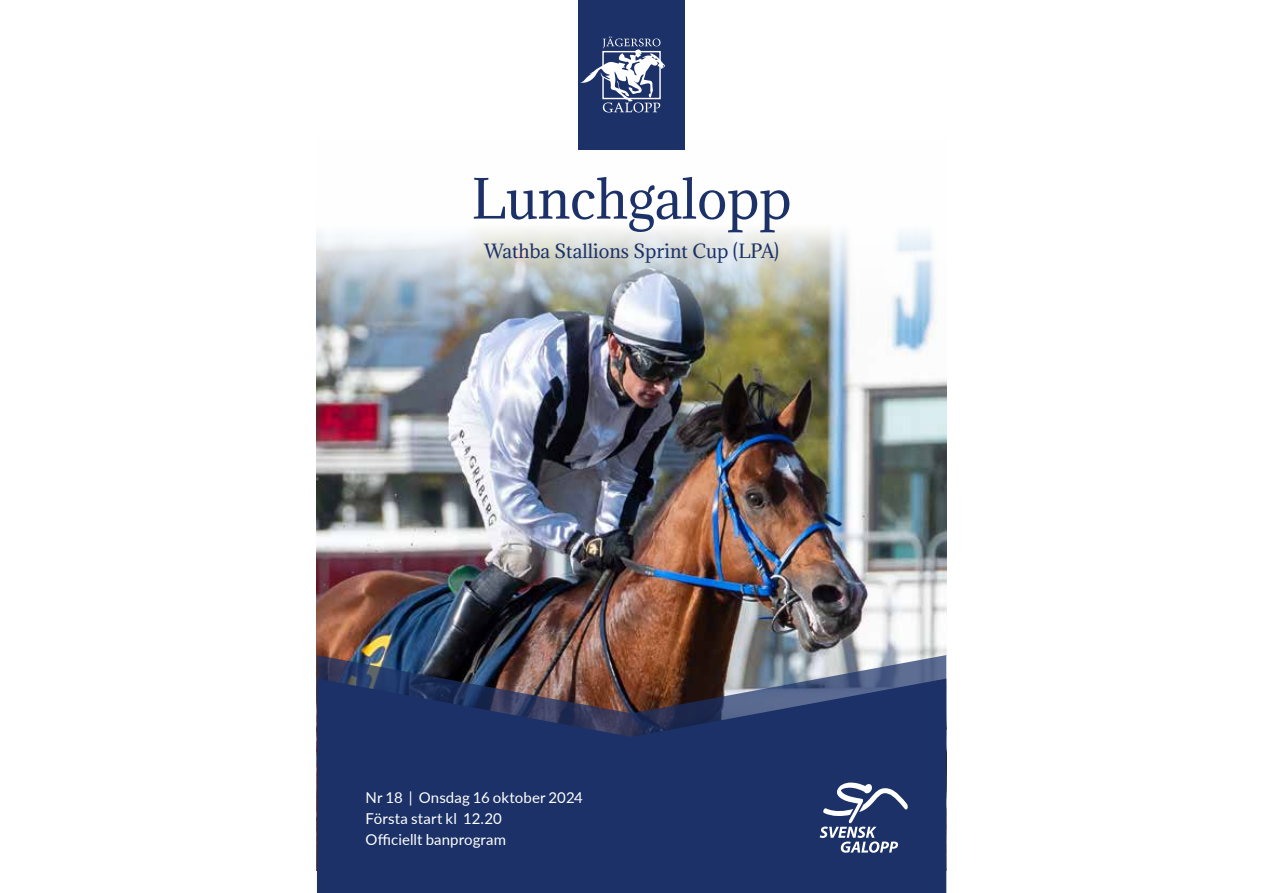
<style>
.page{position:relative;width:1263px;height:893px;background:#fff}
.page>*{position:absolute;margin:0;border:0;box-sizing:border-box;transform-origin:0 0}
.t1{font:51px "Adamina";color:#1b3167}
.t2{font:18px "Adamina";color:#1b3167}
.t3{font:15px/21px "Lato";letter-spacing:.005em;color:#fff}
</style>
<div class="page">
<img style="left:317px;top:229px;width:629px;height:426px">
<img style="left:317px;top:655px;width:629px;height:24px">
<svg style="left:317px;top:679px;width:629px;height:214px;background:#213465"></svg>
<svg style="left:820px;top:782px;width:88px;height:71px"></svg>
<div style="left:579px;top:0;width:106px;height:149px;background:#1b3167"></div>
<svg style="left:580px;top:37px;width:85px;height:75px"></svg>
<h1 class="t1" style="left:472px;top:164px;width:322px">Lunchgalopp</h1>
<p class="t2" style="left:484px;top:239px;width:296px">Wathba Stallions Sprint Cup (LPA)</p>
<p class="t3" style="left:366px;top:787px;width:219px">Nr 18 | Onsdag 16 oktober 2024<br>Första start kl 12.20<br>Officiellt banprogram</p>
</div>
